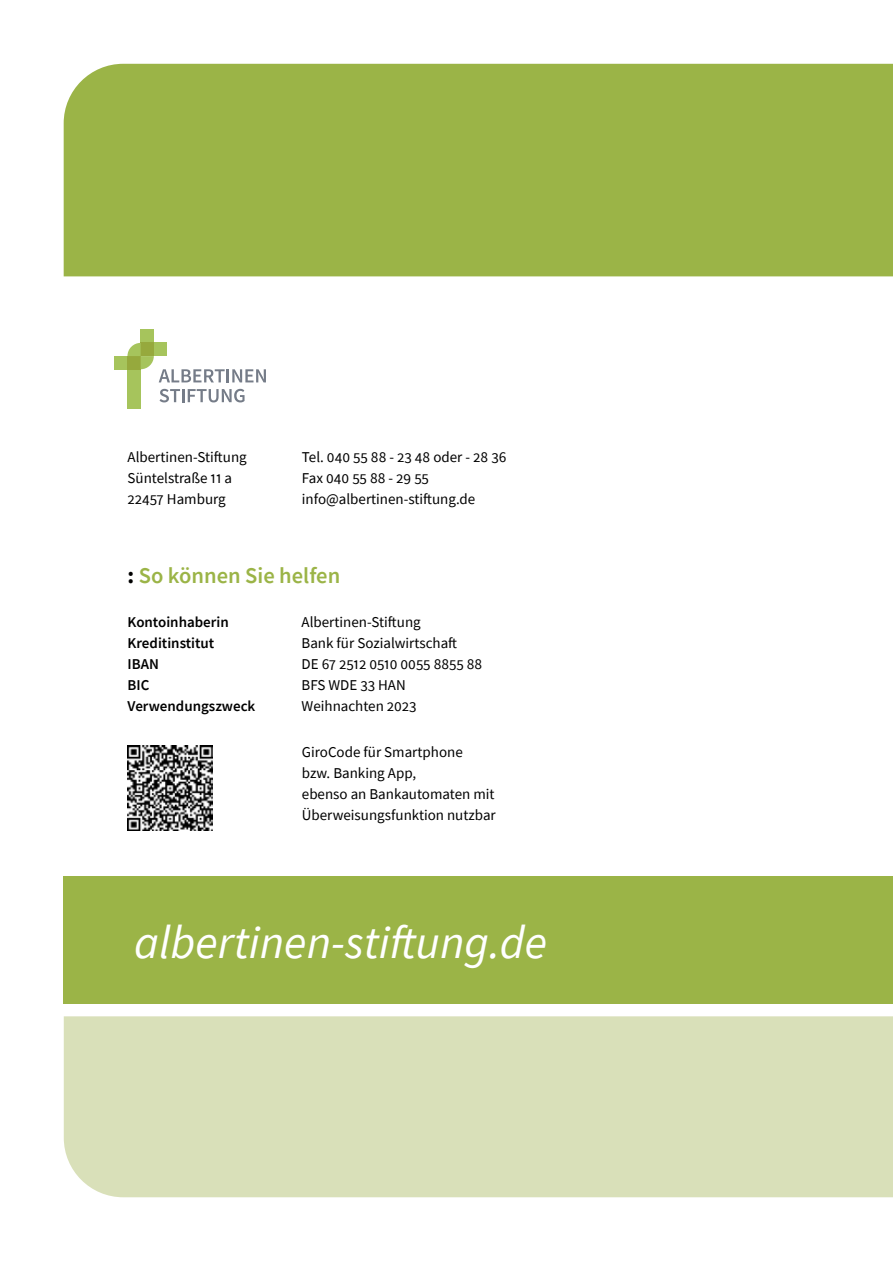
<style>
.page{position:relative;width:893px;height:1263px;background:#fff}
.page>*{position:absolute;margin:0;border:0;box-sizing:border-box;transform-origin:0 0}
.t1{font:italic 46.5px "Source Sans Pro";color:#fff}
.t2{font:600 22.5px "Source Sans Pro";color:#9bb447}
.t3{font:15px/21px "Source Sans Pro";color:#000}
.t4{font:600 15px "Source Sans Pro";color:#000}
.t5{font:15px "Source Sans Pro";letter-spacing:-.02em;color:#000}
.s1{font-weight:700;color:#000}
</style>
<div class="page">
<div style="left:64px;top:1016px;width:829px;height:181px;background:#d9e0b9"></div>
<div style="left:64px;top:876px;width:829px;height:127px;background:#9bb447"></div>
<div style="left:64px;top:64px;width:829px;height:212px;background:#9bb447"></div>
<svg style="left:159px;top:389px;width:86px;height:13px"></svg>
<div style="left:127px;top:369px;width:14px;height:40px;background:#a6c45c"></div>
<div style="left:114px;top:356px;width:13px;height:13px;background:#a6c45c"></div>
<div style="left:141px;top:330px;width:13px;height:13px;background:#a6c45c"></div>
<svg style="left:127px;top:343px;width:139px;height:39px"></svg>
<img style="left:128px;top:745px;width:85px;height:85px">
<p class="t3" style="left:128px;top:446px;width:121px">Albertinen-Stiftung<br>Süntelstraße 11 a<br>22457 Hamburg</p>
<p class="t3" style="left:302px;top:446px;width:206px">Tel. 040 55 88 - 23 48 oder - 28 36<br>Fax 040 55 88 - 29 55 info@albertinen-stiftung.de</p>
<h2 class="t2" style="left:128px;top:561px;width:214px"><span class="s1">:</span> So können Sie helfen</h2>
<p class="t4" style="left:128px;top:612px;width:103px">Kontoinhaberin</p>
<p class="t3" style="left:302px;top:612px;width:121px">Albertinen-Stiftung</p>
<p class="t4" style="left:128px;top:633px;width:88px">Kreditinstitut</p>
<p class="t3" style="left:302px;top:633px;width:157px">Bank für Sozialwirtschaft</p>
<p class="t4" style="left:128px;top:654px;width:33px">IBAN</p>
<p class="t5" style="left:302px;top:655px;width:182px">DE 67 2512 0510 0055 8855 88</p>
<p class="t4" style="left:128px;top:675px;width:23px">BIC</p>
<p class="t3" style="left:302px;top:675px;width:106px">BFS WDE 33 HAN</p>
<p class="t4" style="left:128px;top:696px;width:129px">Verwendungszweck</p>
<p class="t3" style="left:302px;top:696px;width:116px">Weihnachten 2023</p>
<p class="t3" style="left:302px;top:741px;width:195px">GiroCode für Smartphone<br>bzw. Banking App,<br>ebenso an Bankautomaten mit<br>Überweisungsfunktion nutzbar</p>
<h1 class="t1" style="left:134px;top:912px;width:415px">albertinen-stiftung.de</h1>
</div>
